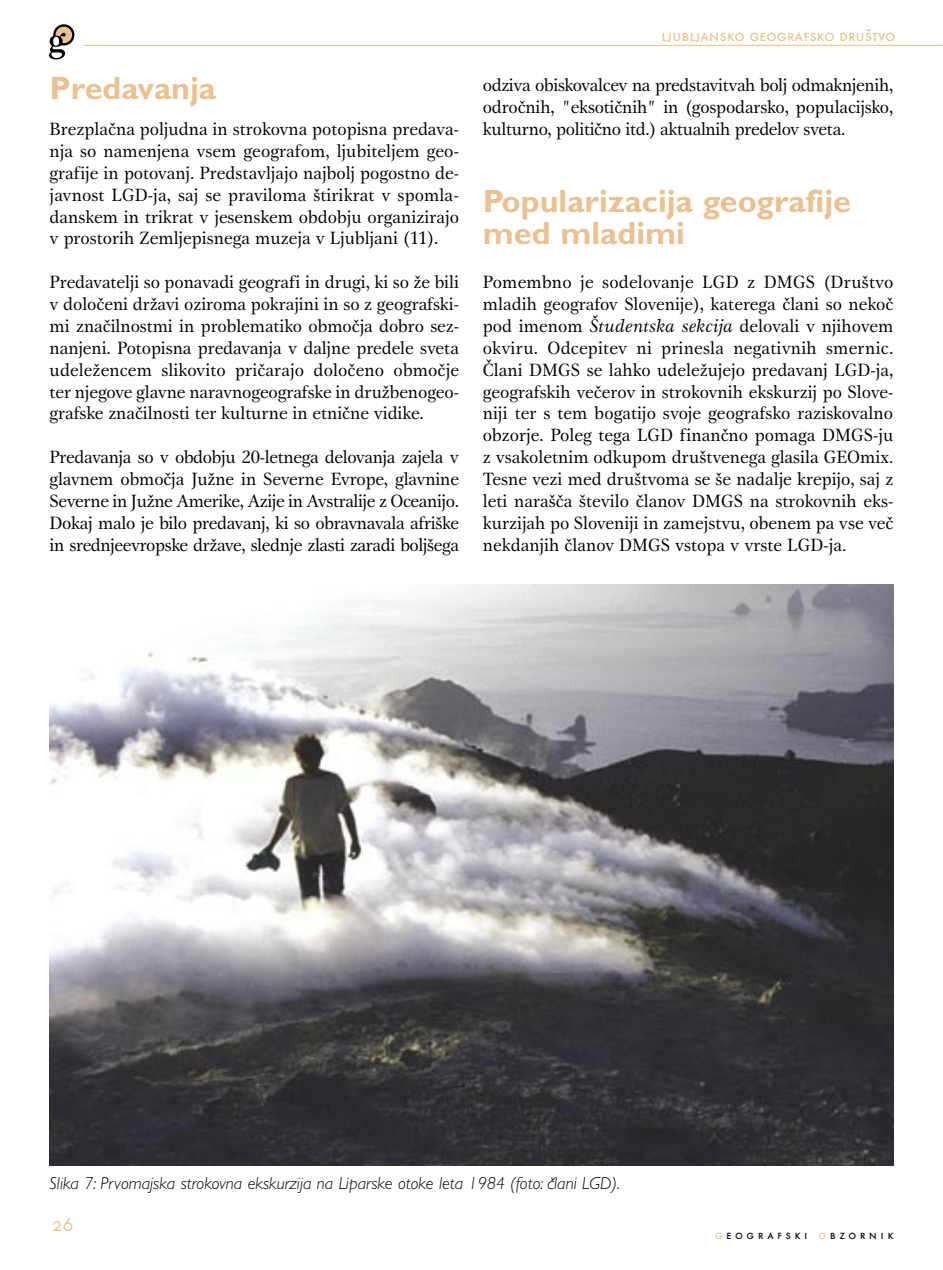
<style>
.page{position:relative;width:943px;height:1270px;background:#fff}
.page>*{position:absolute;margin:0;border:0;box-sizing:border-box;transform-origin:0 0}
.t1{font:700 32.38px/32.7px "SLO Gill Sans";color:#eac192}
.t2{font:19.25px "Futura SCTEE";color:#eac192}
.t3{font:18.38px/21.9px "Gamma Itc TEE";letter-spacing:-.005em;color:#000;text-align:justify}
.t4{font:18.38px "Futura SCTEE";color:#eac192}
.t5{font:italic 300 17.5px "SLO Gill Sans";color:#000}
.t6{font:14px "Futura SCTEE";letter-spacing:.25em;color:#000}
.s1{font-style:italic}
.s2{color:#eac192}
</style>
<div class="page">
<hr style="left:84px;top:45px;width:859px;height:1px;background:#eac192">
<svg style="left:49px;top:24px;width:25px;height:35px"></svg>
<img style="left:50px;top:585px;width:843px;height:581px">
<h1 class="t1" style="left:50px;top:71px;width:168px">Predavanja</h1>
<p class="t3" style="left:50px;top:118px;width:411px">Brezplačna poljudna in strokovna potopisna predava&shy;nja so namenjena vsem geografom, ljubiteljem geo&shy;grafije in potovanj. Predstavljajo najbolj pogostno de&shy;javnost LGD-ja, saj se praviloma štirikrat v spomla&shy;danskem in trikrat v jesenskem obdobju organizirajo v prostorih Zemljepisnega muzeja v Ljubljani (11).</p>
<p class="t3" style="left:50px;top:271px;width:411px">Predavatelji so ponavadi geografi in drugi, ki so že bili v določeni državi oziroma pokrajini in so z geografski&shy;mi značilnostmi in problematiko območja dobro sez&shy;nanjeni. Potopisna predavanja v daljne predele sveta udeležencem slikovito pričarajo določeno območje ter njegove glavne naravnogeografske in družbenogeo&shy;grafske značilnosti ter kulturne in etnične vidike.</p>
<p class="t3" style="left:50px;top:446px;width:411px">Predavanja so v obdobju 20-letnega delovanja zajela v glavnem območja Južne in Severne Evrope, glavnine Severne in Južne Amerike, Azije in Avstralije z Oceanijo.<br>Dokaj malo je bilo predavanj, ki so obravnavala afriške in srednjeevropske države, slednje zlasti zaradi boljšega</p>
<p class="t4" style="left:661px;top:25px;width:236px">ljubljansko geografsko društvo</p>
<p class="t3" style="left:483px;top:74px;width:412px">odziva obiskovalcev na predstavitvah bolj odmaknjenih, odročnih, "eksotičnih" in (gospodarsko, populacijsko, kulturno, politično itd.) aktualnih predelov sveta.</p>
<h1 class="t1" style="left:483px;top:184px;width:370px">Popularizacija geografije med mladimi</h1>
<p class="t3" style="left:483px;top:271px;width:412px">Pomembno je sodelovanje LGD z DMGS (Društvo mladih geografov Slovenije), katerega člani so nekoč pod imenom <span class="s1">Študentska sekcija</span> delovali v njihovem okviru. Odcepitev ni prinesla negativnih smernic.<br>Člani DMGS se lahko udeležujejo predavanj LGD-ja, geografskih večerov in strokovnih ekskurzij po Slove&shy;niji ter s tem bogatijo svoje geografsko raziskovalno obzorje. Poleg tega LGD finančno pomaga DMGS-ju z vsakoletnim odkupom društvenega glasila GEOmix.<br>Tesne vezi med društvoma se še nadalje krepijo, saj z leti narašča število članov DMGS na strokovnih eks&shy;kurzijah po Sloveniji in zamejstvu, obenem pa vse več nekdanjih članov DMGS vstopa v vrste LGD-ja.</p>
<p class="t5" style="left:50px;top:1173px;width:572px">Slika 7: Prvomajska strokovna ekskurzija na Liparske otoke leta 1984 (foto: člani LGD).</p>
<p class="t2" style="left:52px;top:1214px;width:23px">26</p>
<p class="t6" style="left:715px;top:1226px;width:180px"><span class="s2">g</span>eografski <span class="s2">o</span>bzornik</p>
</div>
